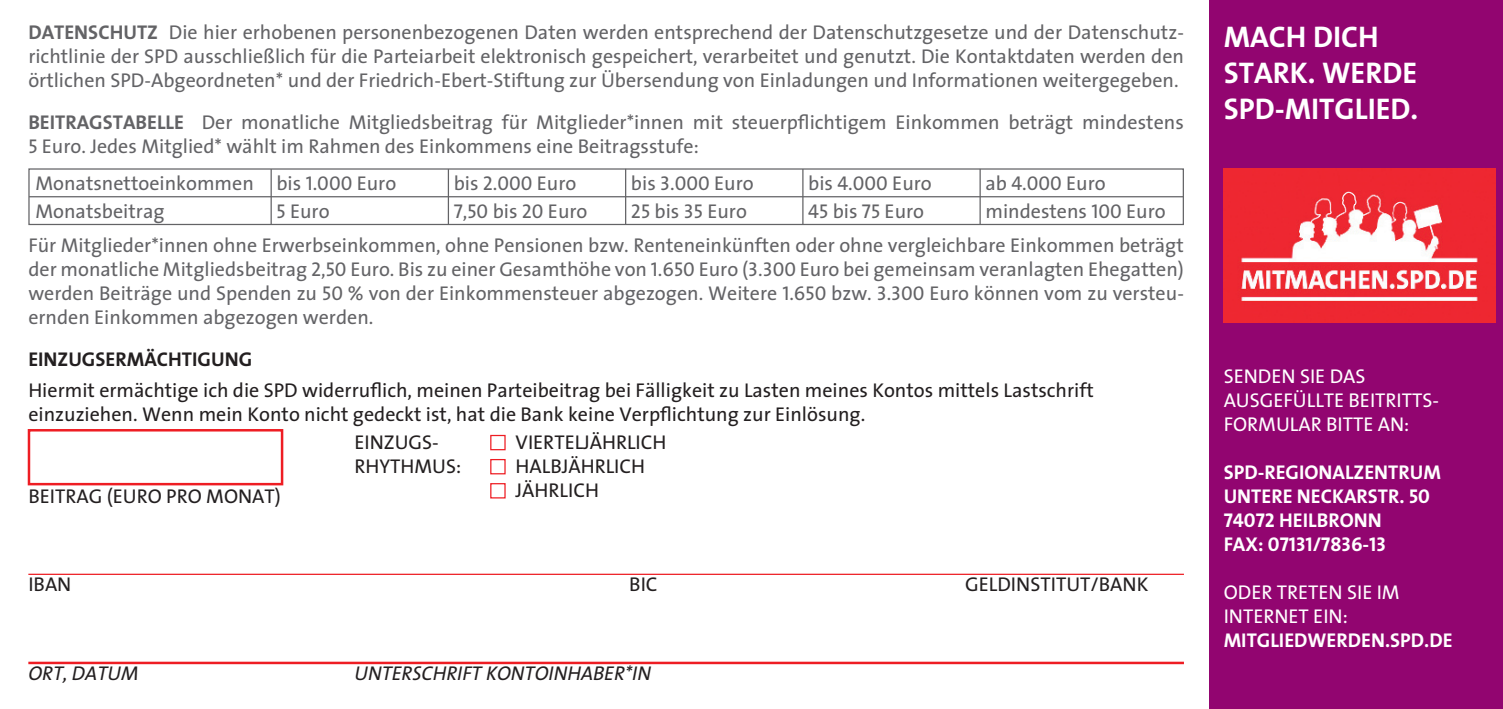
<style>
.page{position:relative;width:1503px;height:709px;background:#fff}
.page>*{position:absolute;margin:0;border:0;box-sizing:border-box;transform-origin:0 0}
.t1{font:30px/36px "The Sans Bold Caps";color:#fff}
.t2{font:20px/24px "The Sans";color:#636366;text-align:justify}
.t3{font:20px "The Sans";color:#231f20}
.t4{font:20px "The Sans Caps";color:#231f20}
.t5{font:20px "The Sans Bold Caps";color:#fff}
.t6{font:20px "The Sans Caps";color:#fff}
.t7{font:italic 20px "The Sans Caps";color:#231f20}
.t8{font:20px "The Sans Bold Caps";color:#231f20}
.s1{font-family:"The Sans Bold Caps"}
.s2{font-family:"The Sans Caps"}
</style>
<div class="page">
<div style="left:28px;top:168px;width:1155px;height:57px;border:1px solid #636366"></div>
<hr style="left:29px;top:196px;width:1154px;height:1px;background:#636366">
<hr style="left:625px;top:169px;width:1px;height:55px;background:#636366">
<hr style="left:802px;top:169px;width:1px;height:55px;background:#636366">
<hr style="left:448px;top:169px;width:1px;height:55px;background:#636366">
<hr style="left:270px;top:169px;width:2px;height:55px;background:#636366">
<hr style="left:979px;top:169px;width:1px;height:55px;background:#636366">
<div style="left:1208px;top:0;width:294px;height:709px;background:#920570"></div>
<hr style="left:28px;top:573px;width:1155px;height:2px;background:#ee1d23">
<hr style="left:28px;top:661px;width:1155px;height:3px;background:#ee1d23">
<div style="left:28px;top:429px;width:255px;height:56px;border:2px solid #ee1d23"></div>
<div style="left:490px;top:435px;width:15px;height:15px;border:1px solid #ee1d23"></div>
<div style="left:490px;top:459px;width:15px;height:15px;border:1px solid #ee1d23"></div>
<div style="left:490px;top:483px;width:15px;height:15px;border:1px solid #ee1d23"></div>
<img style="left:1223px;top:168px;width:272px;height:154px">
<p class="t2" style="left:28px;top:20px;width:1157px"><span class="s1">DATENSCHUTZ</span> Die hier erhobenen personenbezogenen Daten werden entsprechend der Datenschutzgesetze und der Datenschutz&shy;richtlinie der SPD ausschließlich für die Parteiarbeit elektronisch gespeichert, verarbeitet und genutzt. Die Kontaktdaten werden den örtlichen SPD-Abgeordneten* und der Friedrich-Ebert-Stiftung zur Übersendung von Einladungen und Informationen weitergegeben.</p>
<p class="t2" style="left:28px;top:110px;width:1157px"><span class="s1">BEITRAGSTABELLE</span> Der monatliche Mitgliedsbeitrag für Mitglieder*innen mit steuerpflichtigem Einkommen beträgt mindestens<br><span class="s2">5</span> Euro. Jedes Mitglied* wählt im Rahmen des Einkommens eine Beitragsstufe:</p>
<p class="t2" style="left:35px;top:171px;width:362px">Monatsnettoeinkommen bis <span class="s2">1.000</span> Euro</p>
<p class="t2" style="left:454px;top:171px;width:124px">bis <span class="s2">2.000</span> Euro</p>
<p class="t2" style="left:631px;top:171px;width:124px">bis <span class="s2">3.000</span> Euro</p>
<p class="t2" style="left:808px;top:171px;width:125px">bis <span class="s2">4.000</span> Euro</p>
<p class="t2" style="left:985px;top:171px;width:122px">ab <span class="s2">4.000</span> Euro</p>
<p class="t2" style="left:35px;top:199px;width:131px">Monatsbeitrag</p>
<p class="t2" style="left:276px;top:199px;width:55px"><span class="s2">5</span> Euro</p>
<p class="t2" style="left:454px;top:199px;width:135px"><span class="s2">7,50</span> bis <span class="s2">20</span> Euro</p>
<p class="t2" style="left:631px;top:199px;width:117px"><span class="s2">25</span> bis <span class="s2">35</span> Euro</p>
<p class="t2" style="left:808px;top:199px;width:117px"><span class="s2">45</span> bis <span class="s2">75</span> Euro</p>
<p class="t2" style="left:985px;top:199px;width:182px">mindestens <span class="s2">100</span> Euro</p>
<p class="t2" style="left:28px;top:233px;width:1157px">Für Mitglieder*innen ohne Erwerbseinkommen, ohne Pensionen bzw. Renteneinkünften oder ohne vergleichbare Einkommen beträgt der monatliche Mitgliedsbeitrag <span class="s2">2,50</span> Euro. Bis zu einer Gesamthöhe von <span class="s2">1.650</span> Euro (<span class="s2">3.300</span> Euro bei gemeinsam veranlagten Ehegatten) werden Beiträge und Spenden zu <span class="s2">50</span> % von der Einkommensteuer abgezogen. Weitere <span class="s2">1.650</span> bzw. <span class="s2">3.300</span> Euro können vom zu versteu&shy;ernden Einkommen abgezogen werden.</p>
<p class="t8" style="left:28px;top:342px;width:225px">EINZUGSERMÄCHTIGUNG</p>
<p class="t3" style="left:28px;top:374px;width:1067px">Hiermit ermächtige ich die SPD widerruflich, meinen Parteibeitrag bei Fälligkeit zu Lasten meines Kontos mittels Lastschrift</p>
<p class="t3" style="left:28px;top:398px;width:838px">einzuziehen. Wenn mein Konto nicht gedeckt ist, hat die Bank keine Verpflichtung zur Einlösung.</p>
<p class="t4" style="left:28px;top:479px;width:254px">BEITRAG (EURO PRO MONAT)</p>
<p class="t4" style="left:354px;top:425px;width:86px">EINZUGS-</p>
<p class="t4" style="left:354px;top:449px;width:108px">RHYTHMUS:</p>
<p class="t4" style="left:515px;top:425px;width:152px">VIERTELJÄHRLICH</p>
<p class="t4" style="left:515px;top:450px;width:131px">HALBJÄHRLICH</p>
<p class="t4" style="left:515px;top:474px;width:85px">JÄHRLICH</p>
<p class="t4" style="left:28px;top:568px;width:45px">IBAN</p>
<p class="t4" style="left:629px;top:568px;width:30px">BIC</p>
<p class="t4" style="left:965px;top:568px;width:185px">GELDINSTITUT/BANK</p>
<p class="t7" style="left:28px;top:656px;width:112px">ORT, DATUM</p>
<p class="t7" style="left:354px;top:656px;width:298px">UNTERSCHRIFT KONTOINHABER*IN</p>
<p class="t1" style="left:1223px;top:18px;width:46px">MACH</p>
<p class="t1" style="left:1312px;top:18px;width:17px">DICH</p>
<p class="t1" style="left:1223px;top:54px;width:18px">STAR</p>
<p class="t1" style="left:1223px;top:54px;width:144px;text-indent:66px">K. WERDE<br>SPD-MITGLIED</p>
<p class="t1" style="left:1410px;top:90px;width:9px">.</p>
<p class="t6" style="left:1223px;top:360px;width:23px">SENDEN</p>
<p class="t6" style="left:1299px;top:360px;width:67px">SIE DAS</p>
<p class="t6" style="left:1223px;top:384px;width:25px">AUSGE</p>
<p class="t6" style="left:1283px;top:384px;width:33px">FÜLLTE</p>
<p class="t6" style="left:1348px;top:384px;width:22px">BEITRITTS</p>
<p class="t6" style="left:1432px;top:384px;width:8px">-</p>
<p class="t6" style="left:1223px;top:408px;width:23px">FORMULAR</p>
<p class="t6" style="left:1326px;top:408px;width:21px">BITTE</p>
<p class="t6" style="left:1377px;top:408px;width:33px">AN :</p>
<p class="t5" style="left:1223px;top:456px;width:144px">SPD-REGIONALZENTRUM</p>
<p class="t5" style="left:1223px;top:480px;width:208px">UNTERE NECKARSTR. 50</p>
<p class="t5" style="left:1223px;top:504px;width:160px">74072 HEILBRONN</p>
<p class="t5" style="left:1223px;top:528px;width:164px">FAX: 07131/7836-13</p>
<p class="t6" style="left:1223px;top:576px;width:26px">ODER</p>
<p class="t6" style="left:1276px;top:576px;width:12px">TRETEN</p>
<p class="t6" style="left:1346px;top:576px;width:41px">SIE IM</p>
<p class="t6" style="left:1223px;top:600px;width:18px">INTERNET</p>
<p class="t6" style="left:1313px;top:600px;width:36px">EIN :</p>
<p class="t5" style="left:1223px;top:624px;width:13px">MITGLIEDWERDEN</p>
<p class="t5" style="left:1384px;top:624px;width:56px">.SPD.DE</p>
</div>
